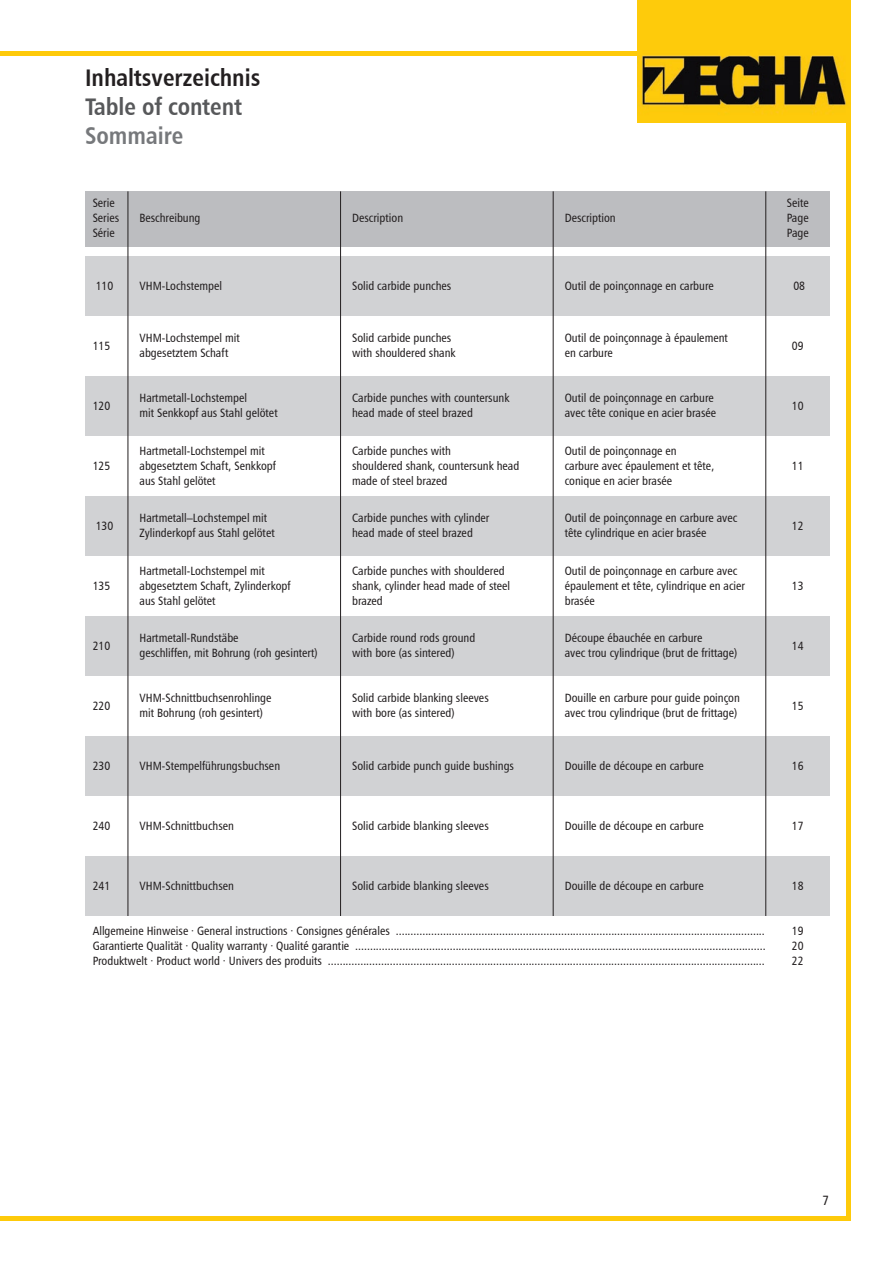
<style>
.page{position:relative;width:893px;height:1263px;background:#fff}
.page>*{position:absolute;margin:0;border:0;box-sizing:border-box;transform-origin:0 0}
.t1{font:24px "Humanist 777 BT Bold Condensed B";color:#231f20}
.t2{font:24px "Humanist 777 BT Bold Condensed B";color:#57585a}
.t3{font:24px "Humanist 777 BT Bold Condensed B";color:#76787b}
.t4{font:13.5px "Humanist 777 BT Roman Condensed B";color:#231f20}
.t5{font:12px "Humanist 777 BT Roman Condensed B";color:#231f20}
</style>
<div class="page">
<div style="left:85px;top:856px;width:744px;height:60px;background:#d1d2d4"></div>
<div style="left:85px;top:616px;width:744px;height:60px;background:#d1d2d4"></div>
<div style="left:85px;top:736px;width:744px;height:60px;background:#d1d2d4"></div>
<div style="left:85px;top:256px;width:744px;height:60px;background:#d1d2d4"></div>
<div style="left:85px;top:376px;width:744px;height:60px;background:#d1d2d4"></div>
<div style="left:85px;top:496px;width:744px;height:60px;background:#d1d2d4"></div>
<div style="left:85px;top:191px;width:744px;height:56px;background:#bcbdc0"></div>
<hr style="left:0;top:51px;width:850px;height:4px;background:#feca0a">
<hr style="left:0;top:1216px;width:850px;height:4px;background:#feca0a">
<hr style="left:846px;top:51px;width:4px;height:1169px;background:#feca0a">
<img style="left:638px;top:0;width:212px;height:122px">
<hr style="left:340px;top:191px;width:1px;height:725px;background:#231f20">
<hr style="left:553px;top:191px;width:1px;height:725px;background:#231f20">
<hr style="left:128px;top:191px;width:1px;height:725px;background:#231f20">
<hr style="left:765px;top:191px;width:1px;height:725px;background:#231f20">
<h1 class="t1" style="left:85px;top:63px;width:177px">Inhaltsverzeichnis</h1>
<h1 class="t2" style="left:85px;top:92px;width:158px">Table of content</h1>
<h1 class="t3" style="left:85px;top:120px;width:100px">Sommaire</h1>
<p class="t5" style="left:93px;top:196px;width:24px">Serie</p>
<p class="t5" style="left:787px;top:196px;width:23px">Seite</p>
<p class="t5" style="left:93px;top:211px;width:28px">Series</p>
<p class="t5" style="left:139px;top:211px;width:63px">Beschreibung</p>
<p class="t5" style="left:352px;top:211px;width:53px">Description</p>
<p class="t5" style="left:565px;top:211px;width:53px">Description</p>
<p class="t5" style="left:787px;top:211px;width:24px">Page</p>
<p class="t5" style="left:93px;top:226px;width:24px">Série</p>
<p class="t5" style="left:787px;top:226px;width:24px">Page</p>
<p class="t5" style="left:96px;top:278px;width:19px">110</p>
<p class="t5" style="left:139px;top:278px;width:84px">VHM-Lochstempel</p>
<p class="t5" style="left:352px;top:278px;width:101px">Solid carbide punches</p>
<p class="t5" style="left:565px;top:278px;width:151px">Outil de poinçonnage en carbure</p>
<p class="t5" style="left:793px;top:278px;width:13px">08</p>
<p class="t5" style="left:139px;top:330px;width:102px">VHM-Lochstempel mit</p>
<p class="t5" style="left:352px;top:330px;width:101px">Solid carbide punches</p>
<p class="t5" style="left:565px;top:330px;width:165px">Outil de poinçonnage à épaulement</p>
<p class="t5" style="left:139px;top:345px;width:91px">abgesetztem Schaft</p>
<p class="t5" style="left:352px;top:345px;width:105px">with shouldered shank</p>
<p class="t5" style="left:565px;top:345px;width:50px">en carbure</p>
<p class="t5" style="left:139px;top:390px;width:109px">Hartmetall-Lochstempel</p>
<p class="t5" style="left:352px;top:390px;width:159px">Carbide punches with countersunk</p>
<p class="t5" style="left:565px;top:390px;width:151px">Outil de poinçonnage en carbure</p>
<p class="t5" style="left:139px;top:405px;width:140px">mit Senkkopf aus Stahl gelötet</p>
<p class="t5" style="left:352px;top:405px;width:122px">head made of steel brazed</p>
<p class="t5" style="left:565px;top:405px;width:153px">avec tête conique en acier brasée</p>
<p class="t5" style="left:93px;top:338px;width:19px">115</p>
<p class="t5" style="left:792px;top:338px;width:13px">09</p>
<p class="t5" style="left:93px;top:398px;width:19px">120</p>
<p class="t5" style="left:792px;top:398px;width:13px">10</p>
<p class="t5" style="left:139px;top:443px;width:127px">Hartmetall-Lochstempel mit</p>
<p class="t5" style="left:352px;top:443px;width:100px">Carbide punches with</p>
<p class="t5" style="left:565px;top:443px;width:114px">Outil de poinçonnage en</p>
<p class="t5" style="left:93px;top:458px;width:19px">125</p>
<p class="t5" style="left:139px;top:458px;width:138px">abgesetztem Schaft, Senkkopf</p>
<p class="t5" style="left:352px;top:458px;width:169px">shouldered shank, countersunk head</p>
<p class="t5" style="left:565px;top:458px;width:151px">carbure avec épaulement et tête,</p>
<p class="t5" style="left:792px;top:458px;width:13px">11</p>
<p class="t5" style="left:139px;top:473px;width:78px">aus Stahl gelötet</p>
<p class="t5" style="left:352px;top:473px;width:97px">made of steel brazed</p>
<p class="t5" style="left:565px;top:473px;width:109px">conique en acier brasée</p>
<p class="t5" style="left:96px;top:518px;width:19px">130</p>
<p class="t5" style="left:792px;top:518px;width:13px">12</p>
<p class="t5" style="left:139px;top:563px;width:127px">Hartmetall-Lochstempel mit</p>
<p class="t5" style="left:352px;top:563px;width:154px">Carbide punches with shouldered</p>
<p class="t5" style="left:565px;top:563px;width:174px">Outil de poinçonnage en carbure avec</p>
<p class="t5" style="left:93px;top:578px;width:19px">135</p>
<p class="t5" style="left:139px;top:578px;width:153px">abgesetztem Schaft, Zylinderkopf</p>
<p class="t5" style="left:352px;top:578px;width:160px">shank, cylinder head made of steel</p>
<p class="t5" style="left:565px;top:578px;width:182px">épaulement et tête, cylindrique en acier</p>
<p class="t5" style="left:792px;top:578px;width:13px">13</p>
<p class="t5" style="left:139px;top:593px;width:78px">aus Stahl gelötet</p>
<p class="t5" style="left:352px;top:593px;width:32px">brazed</p>
<p class="t5" style="left:565px;top:593px;width:32px">brasée</p>
<p class="t5" style="left:93px;top:638px;width:19px">210</p>
<p class="t5" style="left:792px;top:638px;width:13px">14</p>
<p class="t5" style="left:139px;top:510px;width:129px">Hartmetall–Lochstempel mit</p>
<p class="t5" style="left:352px;top:510px;width:139px">Carbide punches with cylinder</p>
<p class="t5" style="left:565px;top:510px;width:174px">Outil de poinçonnage en carbure avec</p>
<p class="t5" style="left:139px;top:525px;width:137px">Zylinderkopf aus Stahl gelötet</p>
<p class="t5" style="left:352px;top:525px;width:122px">head made of steel brazed</p>
<p class="t5" style="left:565px;top:525px;width:143px">tête cylindrique en acier brasée</p>
<p class="t5" style="left:139px;top:630px;width:101px">Hartmetall-Rundstäbe</p>
<p class="t5" style="left:352px;top:630px;width:125px">Carbide round rods ground</p>
<p class="t5" style="left:565px;top:630px;width:139px">Découpe ébauchée en carbure</p>
<p class="t5" style="left:139px;top:645px;width:180px">geschliffen, mit Bohrung (roh gesintert)</p>
<p class="t5" style="left:352px;top:645px;width:104px">with bore (as sintered)</p>
<p class="t5" style="left:565px;top:645px;width:174px">avec trou cylindrique (brut de frittage)</p>
<p class="t5" style="left:139px;top:690px;width:134px">VHM-Schnittbuchsenrohlinge</p>
<p class="t5" style="left:352px;top:690px;width:138px">Solid carbide blanking sleeves</p>
<p class="t5" style="left:565px;top:690px;width:177px">Douille en carbure pour guide poinçon</p>
<p class="t5" style="left:139px;top:705px;width:125px">mit Bohrung (roh gesintert)</p>
<p class="t5" style="left:352px;top:705px;width:104px">with bore (as sintered)</p>
<p class="t5" style="left:565px;top:705px;width:174px">avec trou cylindrique (brut de frittage)</p>
<p class="t5" style="left:93px;top:698px;width:19px">220</p>
<p class="t5" style="left:792px;top:698px;width:13px">15</p>
<p class="t5" style="left:93px;top:758px;width:19px">230</p>
<p class="t5" style="left:139px;top:758px;width:142px">VHM-Stempelführungsbuchsen</p>
<p class="t5" style="left:352px;top:758px;width:163px">Solid carbide punch guide bushings</p>
<p class="t5" style="left:565px;top:758px;width:141px">Douille de découpe en carbure</p>
<p class="t5" style="left:792px;top:758px;width:13px">16</p>
<p class="t5" style="left:93px;top:818px;width:19px">240</p>
<p class="t5" style="left:139px;top:818px;width:96px">VHM-Schnittbuchsen</p>
<p class="t5" style="left:352px;top:818px;width:138px">Solid carbide blanking sleeves</p>
<p class="t5" style="left:565px;top:818px;width:141px">Douille de découpe en carbure</p>
<p class="t5" style="left:792px;top:818px;width:13px">17</p>
<p class="t5" style="left:93px;top:878px;width:19px">241</p>
<p class="t5" style="left:139px;top:878px;width:96px">VHM-Schnittbuchsen</p>
<p class="t5" style="left:352px;top:878px;width:138px">Solid carbide blanking sleeves</p>
<p class="t5" style="left:565px;top:878px;width:141px">Douille de découpe en carbure</p>
<p class="t5" style="left:792px;top:878px;width:13px">18</p>
<p class="t5" style="left:93px;top:923px;width:674px">Allgemeine Hinweise ∙ General instructions ∙ Consignes générales .............................................................................................................................</p>
<p class="t5" style="left:792px;top:923px;width:13px">19</p>
<p class="t5" style="left:93px;top:938px;width:674px">Garantierte Qualität ∙ Quality warranty ∙ Qualité garantie ...........................................................................................................................................</p>
<p class="t5" style="left:792px;top:938px;width:13px">20</p>
<p class="t5" style="left:93px;top:953px;width:674px">Produktwelt ∙ Product world ∙ Univers des produits ....................................................................................................................................................</p>
<p class="t5" style="left:792px;top:953px;width:13px">22</p>
<p class="t4" style="left:822px;top:1192px;width:8px">7</p>
</div>
